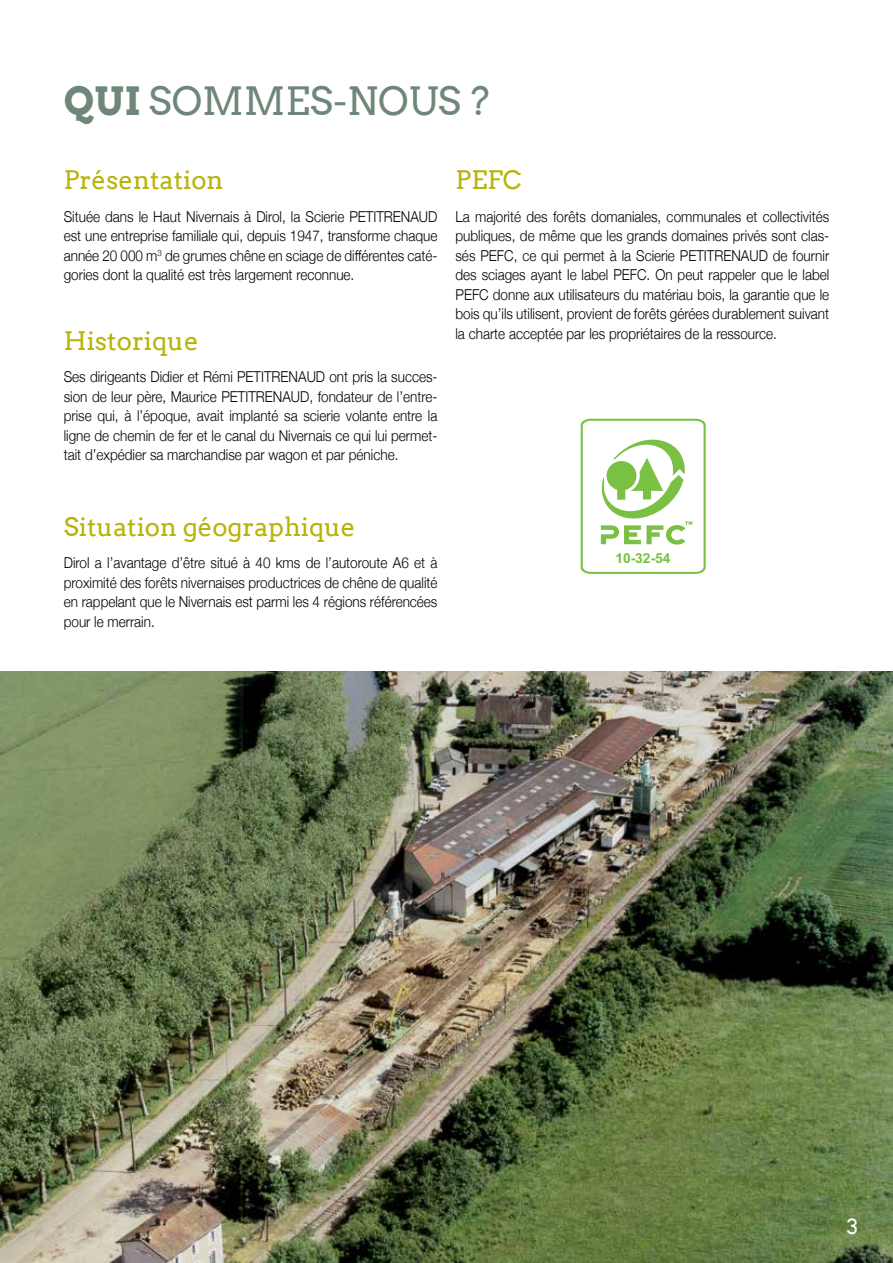
<style>
.page{position:relative;width:893px;height:1263px;background:#fff}
.page>*{position:absolute;margin:0;border:0;box-sizing:border-box;transform-origin:0 0}
.t1{font:39px "Arvo";color:#6e8778}
.t2{font:25.5px "Arvo";color:#b8b308}
.t3{font:21px "Arvo";color:#fff}
.t4{font:300 15px/19.5px "Helvetica Neue";color:#000;text-align:justify;scale:.9 1}
.t5{font:700 13.8px "Arial";color:#7ac143}
.s1{font-weight:700}
</style>
<div class="page">
<img style="left:0;top:671px;width:893px;height:592px">
<svg style="left:581px;top:419px;width:125px;height:155px"></svg>
<h1 class="t1" style="left:64px;top:77px;width:427px"><span class="s1">Qui</span> sommes-nous ?</h1>
<h2 class="t2" style="left:64px;top:165px;width:161px">Présentation</h2>
<p class="t4" style="left:64px;top:206px;width:417px">Située dans le Haut Nivernais à Dirol, la Scierie PETITRENAUD est une entreprise familiale qui, depuis 1947, transforme chaque année 20 000 m<sup>3</sup> de grumes chêne en sciage de différentes caté&shy;gories dont la qualité est très largement reconnue.</p>
<h2 class="t2" style="left:64px;top:325px;width:136px">Historique</h2>
<p class="t4" style="left:64px;top:366px;width:417px">Ses dirigeants Didier et Rémi PETITRENAUD ont pris la succes&shy;sion de leur père, Maurice PETITRENAUD, fondateur de l’entre&shy;prise qui, à l’époque, avait implanté sa scierie volante entre la ligne de chemin de fer et le canal du Nivernais ce qui lui permet&shy;tait d’expédier sa marchandise par wagon et par péniche.</p>
<h2 class="t2" style="left:455px;top:165px;width:68px">PEFC</h2>
<p class="t4" style="left:455px;top:206px;width:417px">La majorité des forêts domaniales, communales et collectivités publiques, de même que les grands domaines privés sont clas&shy;sés PEFC, ce qui permet à la Scierie PETITRENAUD de fournir des sciages ayant le label PEFC. On peut rappeler que le label PEFC donne aux utilisateurs du matériau bois, la garantie que le bois qu’ils utilisent, provient de forêts gérées durablement suivant la charte acceptée par les propriétaires de la ressource.</p>
<h2 class="t2" style="left:64px;top:511px;width:293px">Situation géographique</h2>
<p class="t4" style="left:64px;top:552px;width:417px">Dirol a l’avantage d’être situé à 40 kms de l’autoroute A6 et à proximité des forêts nivernaises productrices de chêne de qualité en rappelant que le Nivernais est parmi les 4 régions référencées pour le merrain.</p>
<p class="t5" style="left:615px;top:549px;width:57px">10-32-54</p>
<h3 class="t3" style="left:847px;top:1214px;width:13px">3</h3>
</div>
